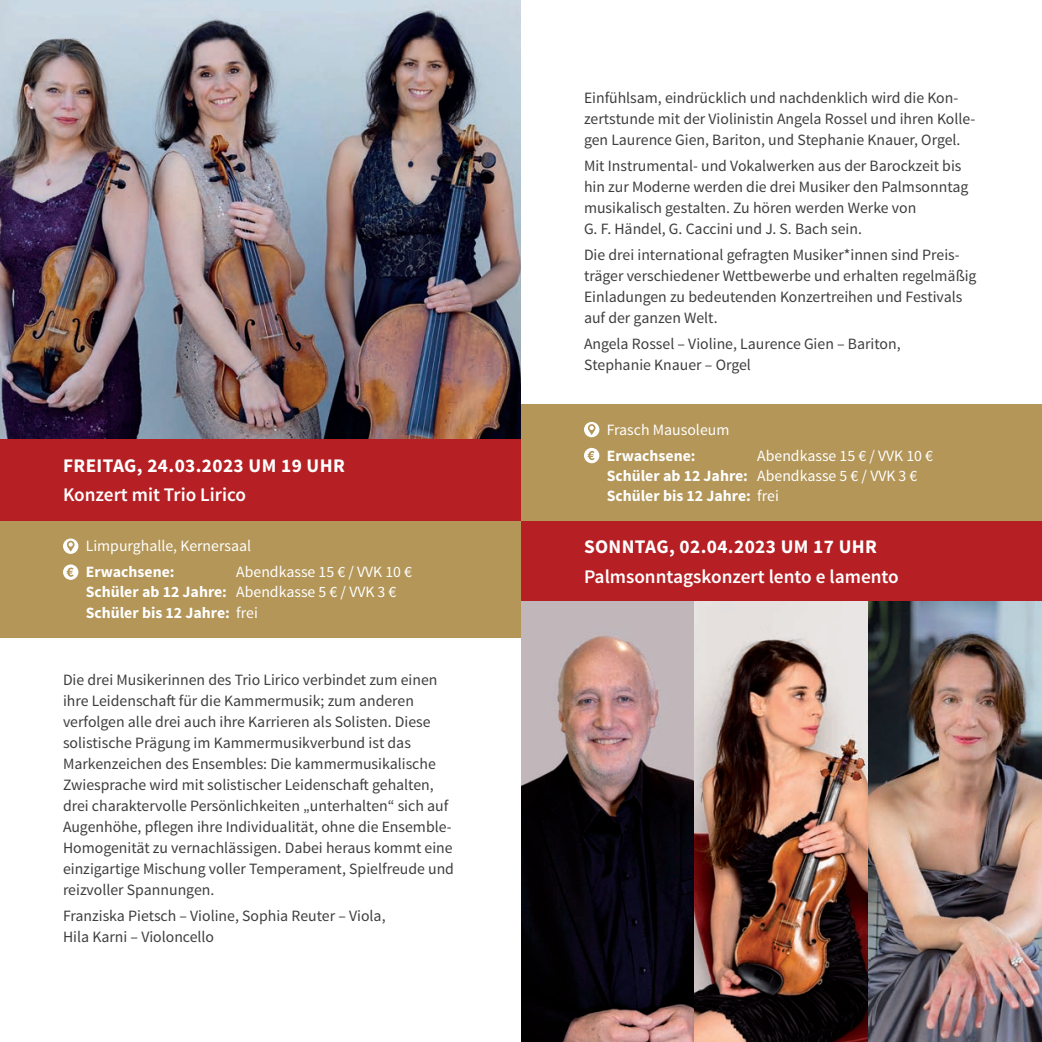
<style>
.page{position:relative;width:1042px;height:1042px;background:#fff}
.page>*{position:absolute;margin:0;border:0;box-sizing:border-box;transform-origin:0 0}
.t1{font:600 19.25px "Source Sans Pro";color:#fff}
.t2{font:700 19.25px "Source Sans Pro";letter-spacing:.02em;color:#fff}
.t3{font:15.75px/21px "Source Sans Pro";color:#3e3e3f}
.t4{font:15.75px/20.1px "Source Sans Pro";color:#fff}
.t5{font:700 15.75px "Source Sans Pro";color:#fff}
.s1{font-weight:700}
</style>
<div class="page">
<img style="left:0;top:0;width:521px;height:439px">
<div style="left:0;top:521px;width:521px;height:116px;background:#b39658"></div>
<div style="left:0;top:439px;width:521px;height:82px;background:#b62024"></div>
<svg style="left:63px;top:538px;width:15px;height:16px"></svg>
<svg style="left:67px;top:541px;width:7px;height:11px"></svg>
<svg style="left:63px;top:564px;width:15px;height:16px"></svg>
<svg style="left:67px;top:567px;width:7px;height:10px"></svg>
<div style="left:521px;top:404px;width:521px;height:117px;background:#b39658"></div>
<div style="left:521px;top:521px;width:521px;height:82px;background:#b62024"></div>
<div style="left:584px;top:422px;width:15px;height:15px;background:#fff;border-radius:50%"></div>
<svg style="left:588px;top:424px;width:7px;height:11px"></svg>
<div style="left:584px;top:448px;width:15px;height:15px;background:#fff;border-radius:50%"></div>
<svg style="left:588px;top:451px;width:6px;height:9px"></svg>
<img style="left:521px;top:601px;width:521px;height:441px">
<p class="t2" style="left:63px;top:453px;width:283px">FREITAG, 24.03.2023 UM 19 UHR</p>
<p class="t1" style="left:63px;top:483px;width:185px">Konzert mit Trio Lirico</p>
<p class="t4" style="left:86px;top:536px;width:167px">Limpurghalle, Kernersaal</p>
<p class="t5" style="left:86px;top:562px;width:90px">Erwachsene:</p>
<p class="t4" style="left:86px;top:562px;width:328px;text-indent:151px">Abendkasse 15 € / VVK 10 €<br><span class="s1">Schüler ab 12 Jahre:</span> Abendkasse 5 € / VVK 3 €<br><span class="s1">Schüler bis 12 Jahre:</span> frei</p>
<p class="t3" style="left:63px;top:669px;width:392px">Die drei Musikerinnen des Trio Lirico verbindet zum einen ihre Leidenschaft für die Kammermusik; zum anderen verfolgen alle drei auch ihre Karrieren als Solisten. Diese solistische Prägung im Kammermusikverbund ist das Markenzeichen des Ensembles: Die kammermusikalische Zwiesprache wird mit solistischer Leidenschaft gehalten, drei charaktervolle Persönlichkeiten „unterhalten“ sich auf Augenhöhe, pflegen ihre Individualität, ohne die Ensemble-Homogenität zu vernachlässigen. Dabei heraus kommt eine einzigartige Mischung voller Temperament, Spielfreude und reizvoller Spannungen.</p>
<p class="t3" style="left:63px;top:905px;width:324px">Franziska Pietsch – Violine, Sophia Reuter – Viola,<br>Hila Karni – Violoncello</p>
<p class="t3" style="left:584px;top:88px;width:393px">Einfühlsam, eindrücklich und nachdenklich wird die Kon&shy;zertstunde mit der Violinistin Angela Rossel und ihren Kolle&shy;gen Laurence Gien, Bariton, und Stephanie Knauer, Orgel.</p>
<p class="t3" style="left:584px;top:156px;width:386px">Mit Instrumental- und Vokalwerken aus der Barockzeit bis hin zur Moderne werden die drei Musiker den Palmsonntag musikalisch gestalten. Zu hören werden Werke von<br>G. F. Händel, G. Caccini und J. S. Bach sein.</p>
<p class="t3" style="left:584px;top:245px;width:394px">Die drei international gefragten Musiker*innen sind Preis&shy;träger verschiedener Wettbewerbe und erhalten regelmäßig Einladungen zu bedeutenden Konzertreihen und Festivals auf der ganzen Welt.</p>
<p class="t3" style="left:584px;top:333px;width:318px">Angela Rossel – Violine, Laurence Gien – Bariton,<br>Stephanie Knauer – Orgel</p>
<p class="t4" style="left:607px;top:420px;width:124px">Frasch Mausoleum</p>
<p class="t5" style="left:607px;top:445px;width:90px">Erwachsene:</p>
<p class="t4" style="left:607px;top:445px;width:328px;text-indent:151px">Abendkasse 15 € / VVK 10 €<br><span class="s1">Schüler ab 12 Jahre:</span> Abendkasse 5 € / VVK 3 €<br><span class="s1">Schüler bis 12 Jahre:</span> frei</p>
<p class="t2" style="left:584px;top:534px;width:295px">SONNTAG, 02.04.2023 UM 17 UHR</p>
<p class="t1" style="left:584px;top:564px;width:316px">Palmsonntagskonzert lento e lamento</p>
</div>
